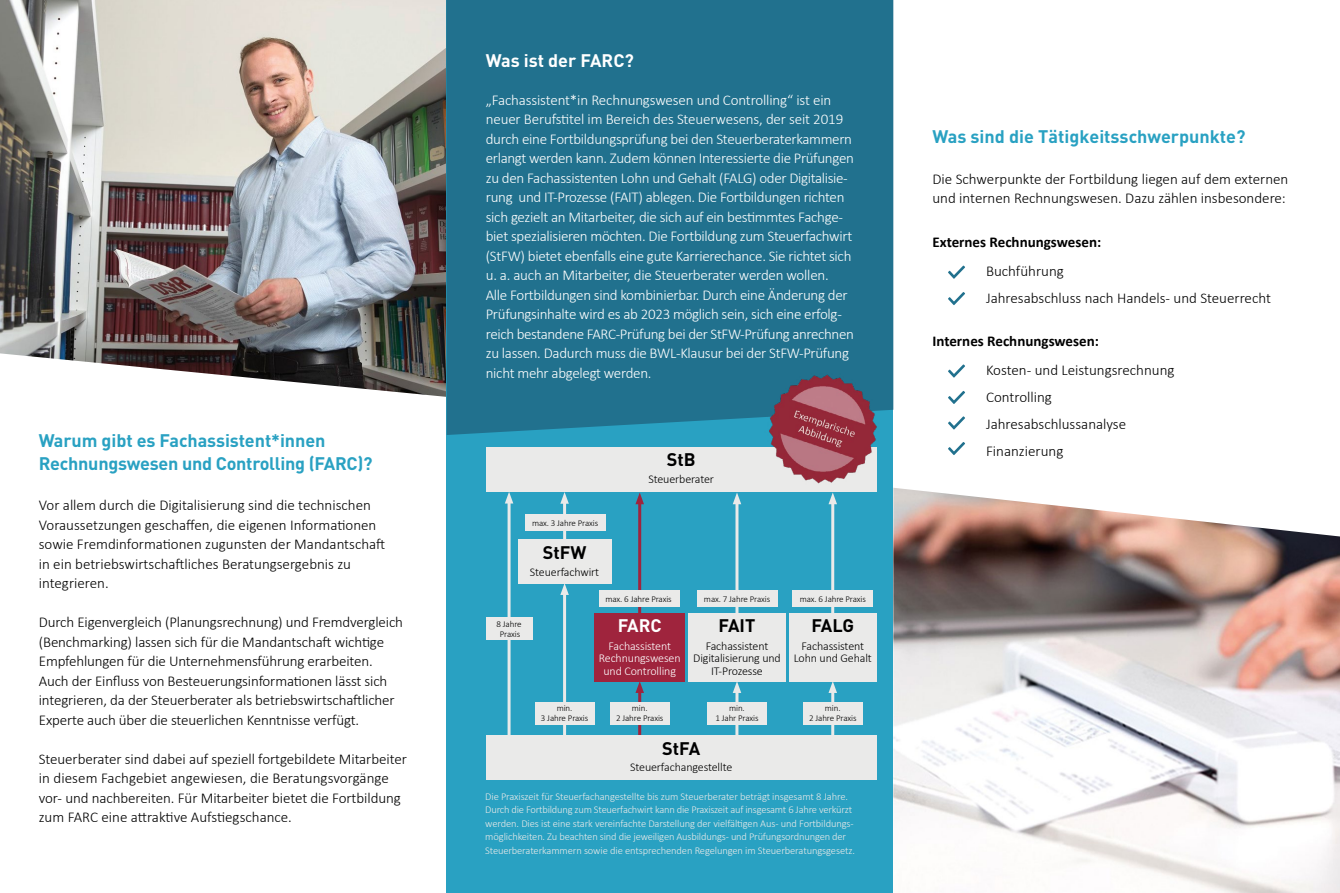
<style>
.page{position:relative;width:1340px;height:893px;background:#fff}
.page>*{position:absolute;margin:0;border:0;box-sizing:border-box;transform-origin:0 0}
.t1{font:700 18px/22.5px "DIN";letter-spacing:-.005em;color:#29a1c2}
.t2{font:700 18px "DIN";color:#000}
.t3{font:700 18px "DIN";color:#fff}
.t4{font:300 15px/19.5px "Calibri";letter-spacing:-.005em;color:#000}
.t5{font:300 15px/19.5px "Calibri";letter-spacing:-.02em;color:#fff}
.t6{font:700 15px "Calibri";color:#000}
.t7{font:300 12px/12.8px "Calibri";letter-spacing:-.01em;color:#000;text-align:center}
.t8{font:300 12px/12.8px "Calibri";letter-spacing:-.01em;color:#fff;text-align:center}
.t9{font:300 10.5px/13.5px "Calibri";letter-spacing:-.015em;color:#eaeae9}
.t10{font:300 9px/9.8px "Calibri";letter-spacing:-.01em;color:#000;text-align:center}
</style>
<div class="page">
<img style="left:0;top:0;width:446px;height:397px">
<img style="left:893px;top:489px;width:446px;height:404px">
<div style="left:446px;top:0;width:447px;height:893px;background:#29a1c2"></div>
<div style="left:446px;top:0;width:447px;height:435px;background:#21718e"></div>
<svg style="left:948px;top:266px;width:17px;height:13px"></svg>
<svg style="left:948px;top:292px;width:17px;height:13px"></svg>
<svg style="left:948px;top:442px;width:17px;height:13px"></svg>
<svg style="left:948px;top:364px;width:17px;height:14px"></svg>
<svg style="left:948px;top:391px;width:17px;height:13px"></svg>
<svg style="left:948px;top:416px;width:17px;height:13px"></svg>
<hr style="left:638px;top:690px;width:3px;height:50px;background:#9f243d">
<svg style="left:635px;top:682px;width:9px;height:11px"></svg>
<hr style="left:638px;top:501px;width:3px;height:113px;background:#9f243d">
<svg style="left:635px;top:492px;width:9px;height:12px"></svg>
<div style="left:518px;top:539px;width:93px;height:44px;background:#eaeae9"></div>
<hr style="left:735px;top:690px;width:3px;height:46px;background:#eaeae9">
<svg style="left:732px;top:682px;width:9px;height:11px"></svg>
<hr style="left:735px;top:501px;width:3px;height:113px;background:#eaeae9">
<svg style="left:733px;top:493px;width:8px;height:11px"></svg>
<hr style="left:507px;top:500px;width:3px;height:247px;background:#eaeae9">
<svg style="left:505px;top:492px;width:8px;height:11px"></svg>
<div style="left:524px;top:514px;width:81px;height:16px;background:#eaeae9"></div>
<div style="left:486px;top:617px;width:46px;height:23px;background:#eaeae9"></div>
<div style="left:486px;top:447px;width:390px;height:45px;background:#eaeae9"></div>
<div style="left:486px;top:736px;width:390px;height:44px;background:#eaeae9"></div>
<hr style="left:563px;top:501px;width:3px;height:43px;background:#eaeae9">
<svg style="left:560px;top:492px;width:9px;height:12px"></svg>
<hr style="left:563px;top:592px;width:3px;height:155px;background:#eaeae9">
<svg style="left:560px;top:583px;width:9px;height:12px"></svg>
<div style="left:535px;top:702px;width:59px;height:23px;background:#eaeae9"></div>
<div style="left:688px;top:614px;width:97px;height:68px;background:#eaeae9"></div>
<div style="left:707px;top:702px;width:59px;height:23px;background:#eaeae9"></div>
<div style="left:696px;top:590px;width:81px;height:16px;background:#eaeae9"></div>
<div style="left:610px;top:702px;width:59px;height:23px;background:#eaeae9"></div>
<div style="left:598px;top:590px;width:81px;height:16px;background:#eaeae9"></div>
<div style="left:594px;top:614px;width:91px;height:68px;background:#9f243d"></div>
<div style="left:803px;top:702px;width:59px;height:23px;background:#eaeae9"></div>
<hr style="left:831px;top:690px;width:3px;height:79px;background:#eaeae9">
<svg style="left:828px;top:682px;width:9px;height:11px"></svg>
<hr style="left:831px;top:501px;width:3px;height:113px;background:#eaeae9">
<svg style="left:828px;top:497px;width:9px;height:7px"></svg>
<div style="left:792px;top:590px;width:81px;height:16px;background:#eaeae9"></div>
<div style="left:789px;top:614px;width:87px;height:68px;background:#eaeae9"></div>
<img style="left:738px;top:361px;width:167px;height:136px">
<p class="t1" style="left:39px;top:429px;width:335px">Warum gibt es Fachassistent*innen<br>Rechnungswesen und Controlling (FARC)?</p>
<p class="t4" style="left:39px;top:495px;width:348px">Vor allem durch die Digitalisierung sind die technischen Voraussetzungen geschaffen, die eigenen Informationen sowie Fremdinformationen zugunsten der Mandantschaft in ein betriebswirtschaftliches Beratungsergebnis zu integrieren.</p>
<p class="t4" style="left:39px;top:612px;width:366px">Durch Eigenvergleich (Planungsrechnung) und Fremdvergleich (Benchmarking) lassen sich für die Mandantschaft wichtige Empfehlungen für die Unternehmensführung erarbeiten.<br>Auch der Einfluss von Besteuerungsinformationen lässt sich integrieren, da der Steuerberater als betriebswirtschaftlicher Experte auch über die steuerlichen Kenntnisse verfügt.</p>
<p class="t4" style="left:39px;top:749px;width:369px">Steuerberater sind dabei auf speziell fortgebildete Mitarbeiter in diesem Fachgebiet angewiesen, die Beratungsvorgänge vor- und nachbereiten. Für Mitarbeiter bietet die Fortbildung zum FARC eine attraktive Aufstiegschance.</p>
<p class="t3" style="left:486px;top:49px;width:150px">Was ist der FARC?</p>
<p class="t5" style="left:486px;top:90px;width:369px">„Fachassistent*in Rechnungswesen und Controlling“ ist ein neuer Berufstitel im Bereich des Steuerwesens, der seit 2019 durch eine Fortbildungsprüfung bei den Steuerberaterkammern erlangt werden kann. Zudem können Interessierte die Prüfungen zu den Fachassistenten Lohn und Gehalt (FALG) oder Digitalisie&shy;rung und IT-Prozesse (FAIT) ablegen. Die Fortbildungen richten sich gezielt an Mitarbeiter, die sich auf ein bestimmtes Fachge&shy;biet spezialisieren möchten. Die Fortbildung zum Steuerfachwirt (StFW) bietet ebenfalls eine gute Karrierechance. Sie richtet sich u. a. auch an Mitarbeiter, die Steuerberater werden wollen.<br>Alle Fortbildungen sind kombinierbar. Durch eine Änderung der Prüfungsinhalte wird es ab 2023 möglich sein, sich eine erfolg&shy;reich bestandene FARC-Prüfung bei der StFW-Prüfung anrechnen zu lassen. Dadurch muss die BWL-Klausur bei der StFW-Prüfung nicht mehr abgelegt werden.</p>
<p class="t2" style="left:667px;top:448px;width:30px">StB</p>
<p class="t7" style="left:648px;top:473px;width:67px">Steuerberater</p>
<p class="t10" style="left:496px;top:619px;width:27px">8 Jahre<br>Praxis</p>
<p class="t10" style="left:532px;top:518px;width:68px">max. 3 Jahre Praxis</p>
<p class="t2" style="left:543px;top:541px;width:45px">StFW</p>
<p class="t7" style="left:530px;top:565px;width:71px">Steuerfachwirt</p>
<p class="t10" style="left:605px;top:594px;width:68px">max. 6 Jahre Praxis</p>
<p class="t10" style="left:704px;top:594px;width:68px">max. 7 Jahre Praxis</p>
<p class="t10" style="left:799px;top:594px;width:68px">max. 6 Jahre Praxis</p>
<p class="t3" style="left:617px;top:614px;width:45px">FARC</p>
<p class="t2" style="left:811px;top:614px;width:44px">FALG</p>
<p class="t8" style="left:599px;top:639px;width:83px">Fachassistent<br>Rechnungswesen und Controlling</p>
<p class="t7" style="left:793px;top:639px;width:80px">Fachassistent<br>Lohn und Gehalt</p>
<p class="t2" style="left:718px;top:614px;width:38px">FAIT</p>
<p class="t7" style="left:693px;top:639px;width:89px">Fachassistent<br>Digitalisierung und<br>IT-Prozesse</p>
<p class="t10" style="left:541px;top:703px;width:49px">min.<br>3 Jahre Praxis</p>
<p class="t10" style="left:616px;top:703px;width:49px">min.<br>2 Jahre Praxis</p>
<p class="t10" style="left:715px;top:703px;width:45px">min.<br>1 Jahr Praxis</p>
<p class="t2" style="left:662px;top:736px;width:39px">StFA</p>
<p class="t7" style="left:630px;top:761px;width:104px">Steuerfachangestellte</p>
<p class="t10" style="left:809px;top:703px;width:49px">min.<br>2 Jahre Praxis</p>
<p class="t9" style="left:485px;top:790px;width:371px">Die Praxiszeit für Steuerfachangestellte bis zum Steuerberater beträgt insgesamt 8 Jahre.<br>Durch die Fortbildung zum Steuerfachwirt kann die Praxiszeit auf insgesamt 6 Jahre verkürzt werden. Dies ist eine stark vereinfachte Darstellung der vielfältigen Aus- und Fortbildungs&shy;möglichkeiten. Zu beachten sind die jeweiligen Ausbildungs- und Prüfungsordnungen der Steuerberaterkammern sowie die entsprechenden Regelungen im Steuerberatungsgesetz.</p>
<p class="t1" style="left:932px;top:125px;width:314px">Was sind die Tätigkeitsschwerpunkte?</p>
<p class="t4" style="left:932px;top:169px;width:357px">Die Schwerpunkte der Fortbildung liegen auf dem externen und internen Rechnungswesen. Dazu zählen insbesondere:</p>
<p class="t6" style="left:932px;top:233px;width:170px">Externes Rechnungswesen:</p>
<p class="t4" style="left:986px;top:257px;width:286px;line-height:27px">Buchführung<br>Jahresabschluss nach Handels- und Steuerrecht</p>
<p class="t6" style="left:932px;top:332px;width:168px">Internes Rechnungswesen:</p>
<p class="t4" style="left:986px;top:356px;width:190px;line-height:27px">Kosten- und Leistungsrechnung<br>Controlling<br>Jahresabschlussanalyse<br>Finanzierung</p>
</div>
